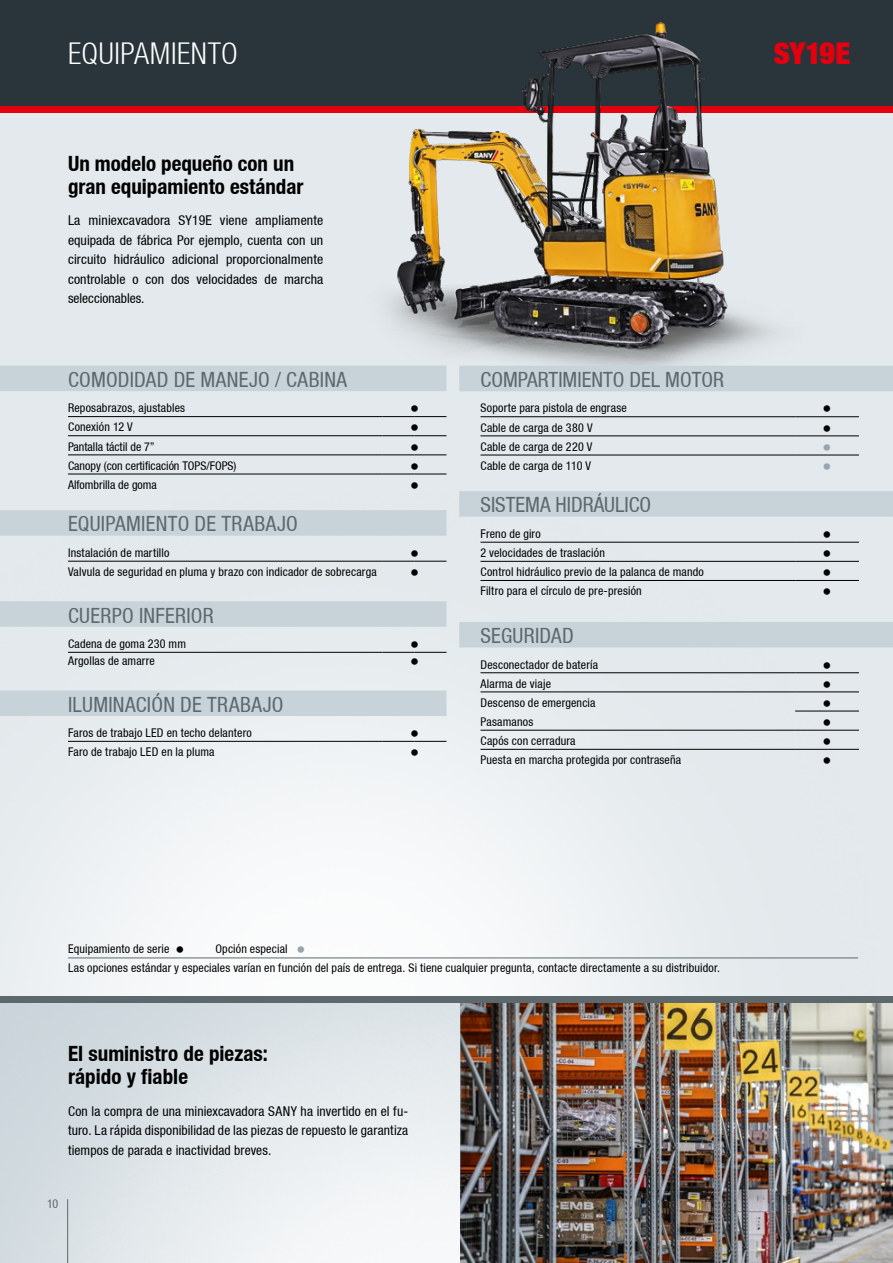
<style>
.page{position:relative;width:893px;height:1263px;background:#fff}
.page>*{position:absolute;margin:0;border:0;box-sizing:border-box;transform-origin:0 0}
.t1{font:700 30px "Context Reprise Light Cond S Si";letter-spacing:.02em;color:#fff}
.t2{font:900 30px "Context Reprise Extra Black S Si Extra";letter-spacing:-.01em;color:#e3000f}
.t3{font:21px "Context Reprise Condensed S Si Condensed";letter-spacing:.01em;color:#5d686d}
.t4{font:700 condensed 21px/22.5px "Context Reprise Condensed S Si";color:#000}
.t5{font:18px "Context Reprise Condensed S Si Condensed";color:#000}
.t6{font:18px "Context Reprise Condensed S Si Condensed";color:#95a6b0}
.t7{font:13.5px/19.5px "Context Reprise Condensed S Si Condensed";letter-spacing:.01em;color:#000;text-align:justify}
.t8{font:12px/19.5px "Context Reprise Condensed S Si Condensed";letter-spacing:.015em;color:#000}
.t9{font:12px "Context Reprise Condensed S Si Condensed";color:#5d686d}
.s1{font-size:18px;color:#95a6b0}
.s2{font-size:18px}
</style>
<div class="page">
<div style="left:0;top:98px;width:893px;height:910px;background:#e3e9ec"></div>
<img style="left:43px;top:435px;width:850px;height:561px">
<div style="left:0;top:0;width:893px;height:106px;background:#29353a"></div>
<div style="left:0;top:106px;width:893px;height:7px;background:#e3000f"></div>
<hr style="left:68px;top:958px;width:790px;height:1px;background:#5d686d">
<img style="left:460px;top:1003px;width:433px;height:260px">
<div style="left:0;top:996px;width:893px;height:7px;background:#5d686d"></div>
<img style="left:357px;top:22px;width:420px;height:369px">
<div style="left:0;top:366px;width:446px;height:25px;background:#c8d3d9"></div>
<hr style="left:383px;top:416px;width:32px;height:1px;background:#000">
<hr style="left:415px;top:416px;width:31px;height:1px;background:#000">
<hr style="left:68px;top:416px;width:315px;height:1px;background:#000">
<hr style="left:68px;top:435px;width:315px;height:1px;background:#000">
<hr style="left:383px;top:435px;width:32px;height:1px;background:#000">
<hr style="left:415px;top:435px;width:31px;height:1px;background:#000">
<hr style="left:68px;top:474px;width:315px;height:1px;background:#000">
<hr style="left:383px;top:474px;width:32px;height:1px;background:#000">
<hr style="left:415px;top:474px;width:31px;height:1px;background:#000">
<hr style="left:68px;top:455px;width:315px;height:1px;background:#000">
<hr style="left:383px;top:455px;width:32px;height:1px;background:#000">
<hr style="left:415px;top:455px;width:31px;height:1px;background:#000">
<div style="left:0;top:510px;width:446px;height:26px;background:#c8d3d9"></div>
<hr style="left:68px;top:561px;width:315px;height:1px;background:#000">
<hr style="left:383px;top:561px;width:32px;height:1px;background:#000">
<hr style="left:415px;top:561px;width:31px;height:1px;background:#000">
<div style="left:0;top:690px;width:446px;height:26px;background:#c8d3d9"></div>
<hr style="left:383px;top:741px;width:32px;height:1px;background:#000">
<hr style="left:415px;top:741px;width:31px;height:1px;background:#000">
<hr style="left:68px;top:741px;width:315px;height:1px;background:#000">
<div style="left:459px;top:366px;width:434px;height:25px;background:#c8d3d9"></div>
<hr style="left:480px;top:416px;width:315px;height:1px;background:#000">
<hr style="left:795px;top:416px;width:32px;height:1px;background:#000">
<hr style="left:827px;top:416px;width:32px;height:1px;background:#000">
<hr style="left:480px;top:436px;width:315px;height:1px;background:#000">
<hr style="left:795px;top:436px;width:32px;height:1px;background:#000">
<hr style="left:827px;top:436px;width:32px;height:1px;background:#000">
<hr style="left:480px;top:455px;width:315px;height:1px;background:#000">
<hr style="left:795px;top:455px;width:32px;height:1px;background:#000">
<hr style="left:827px;top:455px;width:32px;height:1px;background:#000">
<div style="left:459px;top:491px;width:434px;height:26px;background:#c8d3d9"></div>
<hr style="left:480px;top:561px;width:315px;height:1px;background:#000">
<hr style="left:480px;top:580px;width:315px;height:1px;background:#000">
<hr style="left:795px;top:561px;width:32px;height:1px;background:#000">
<hr style="left:827px;top:561px;width:32px;height:1px;background:#000">
<hr style="left:795px;top:580px;width:32px;height:1px;background:#000">
<hr style="left:827px;top:580px;width:32px;height:1px;background:#000">
<hr style="left:480px;top:542px;width:315px;height:1px;background:#000">
<hr style="left:795px;top:542px;width:32px;height:1px;background:#000">
<hr style="left:827px;top:542px;width:32px;height:1px;background:#000">
<div style="left:459px;top:622px;width:434px;height:25px;background:#c8d3d9"></div>
<hr style="left:480px;top:672px;width:315px;height:1px;background:#000">
<hr style="left:795px;top:672px;width:32px;height:1px;background:#000">
<hr style="left:827px;top:672px;width:32px;height:1px;background:#000">
<hr style="left:795px;top:692px;width:32px;height:1px;background:#000">
<hr style="left:827px;top:692px;width:32px;height:1px;background:#000">
<hr style="left:795px;top:711px;width:32px;height:1px;background:#000">
<hr style="left:827px;top:711px;width:32px;height:1px;background:#000">
<hr style="left:480px;top:692px;width:315px;height:1px;background:#000">
<hr style="left:480px;top:749px;width:315px;height:1px;background:#000">
<hr style="left:795px;top:749px;width:32px;height:1px;background:#000">
<hr style="left:827px;top:749px;width:32px;height:1px;background:#000">
<hr style="left:480px;top:730px;width:315px;height:1px;background:#000">
<hr style="left:795px;top:730px;width:32px;height:1px;background:#000">
<hr style="left:827px;top:730px;width:32px;height:1px;background:#000">
<div style="left:0;top:601px;width:446px;height:26px;background:#c8d3d9"></div>
<hr style="left:68px;top:652px;width:315px;height:1px;background:#000">
<hr style="left:383px;top:652px;width:32px;height:1px;background:#000">
<hr style="left:415px;top:652px;width:31px;height:1px;background:#000">
<hr style="left:67px;top:1199px;width:1px;height:64px;background:#5d686d">
<h1 class="t1" style="left:68px;top:36px;width:171px">EQUIPAMIENTO</h1>
<h2 class="t4" style="left:68px;top:152px;width:237px">Un modelo pequeño con un gran equipamiento estándar</h2>
<p class="t7" style="left:68px;top:210px;width:257px">La miniexcavadora SY19E viene ampliamente equipada de fábrica Por ejemplo, cuenta con un circuito hidráulico adicional proporcionalmente controlable o con dos velocidades de marcha seleccionables.</p>
<h2 class="t3" style="left:68px;top:367px;width:281px">COMODIDAD DE MANEJO / CABINA</h2>
<p class="t8" style="left:68px;top:398px;width:119px">Reposabrazos, ajustables</p>
<h3 class="t5" style="left:410px;top:398px;width:10px">•</h3>
<p class="t8" style="left:68px;top:417px;width:66px">Conexión 12 V</p>
<h3 class="t5" style="left:410px;top:417px;width:10px">•</h3>
<p class="t8" style="left:68px;top:436px;width:88px">Pantalla táctil de 7”</p>
<h3 class="t5" style="left:410px;top:437px;width:10px">•</h3>
<p class="t8" style="left:68px;top:456px;width:170px">Canopy (con certificación TOPS/FOPS)</p>
<h3 class="t5" style="left:410px;top:456px;width:10px">•</h3>
<p class="t8" style="left:68px;top:475px;width:90px">Alfombrilla de goma</p>
<h3 class="t5" style="left:410px;top:475px;width:10px">•</h3>
<h2 class="t3" style="left:68px;top:512px;width:231px">EQUIPAMIENTO DE TRABAJO</h2>
<p class="t8" style="left:68px;top:543px;width:103px">Instalación de martillo</p>
<h3 class="t5" style="left:410px;top:543px;width:10px">•</h3>
<p class="t8" style="left:68px;top:562px;width:310px">Valvula de seguridad en pluma y brazo con indicador de sobrecarga</p>
<h3 class="t5" style="left:410px;top:562px;width:10px">•</h3>
<h2 class="t3" style="left:68px;top:603px;width:147px">CUERPO INFERIOR</h2>
<p class="t8" style="left:68px;top:634px;width:119px">Cadena de goma 230 mm</p>
<h3 class="t5" style="left:410px;top:634px;width:10px">•</h3>
<p class="t8" style="left:68px;top:651px;width:88px">Argollas de amarre</p>
<h3 class="t5" style="left:410px;top:651px;width:10px">•</h3>
<h2 class="t3" style="left:68px;top:692px;width:217px">ILUMINACIÓN DE TRABAJO</h2>
<p class="t8" style="left:68px;top:723px;width:185px">Faros de trabajo LED en techo delantero</p>
<h3 class="t5" style="left:410px;top:723px;width:10px">•</h3>
<p class="t8" style="left:68px;top:742px;width:148px">Faro de trabajo LED en la pluma</p>
<h3 class="t5" style="left:410px;top:742px;width:10px">•</h3>
<h1 class="t2" style="left:774px;top:34px;width:78px">SY19E</h1>
<h2 class="t3" style="left:480px;top:367px;width:245px">COMPARTIMIENTO DEL MOTOR</h2>
<p class="t8" style="left:480px;top:398px;width:148px">Soporte para pistola de engrase</p>
<h3 class="t5" style="left:823px;top:399px;width:10px">•</h3>
<p class="t8" style="left:480px;top:417px;width:114px">Cable de carga de 380 V</p>
<h3 class="t5" style="left:823px;top:418px;width:10px">•</h3>
<p class="t8" style="left:480px;top:437px;width:113px">Cable de carga de 220 V</p>
<h3 class="t6" style="left:823px;top:437px;width:10px">•</h3>
<p class="t8" style="left:480px;top:456px;width:112px">Cable de carga de 110 V</p>
<h3 class="t6" style="left:823px;top:456px;width:10px">•</h3>
<h2 class="t3" style="left:480px;top:493px;width:172px">SISTEMA HIDRÁULICO</h2>
<p class="t8" style="left:480px;top:524px;width:62px">Freno de giro</p>
<h3 class="t5" style="left:823px;top:524px;width:10px">•</h3>
<p class="t8" style="left:480px;top:543px;width:126px">2 velocidades de traslación</p>
<h3 class="t5" style="left:823px;top:543px;width:10px">•</h3>
<p class="t8" style="left:480px;top:562px;width:225px">Control hidráulico previo de la palanca de mando</p>
<h3 class="t5" style="left:823px;top:562px;width:10px">•</h3>
<p class="t8" style="left:480px;top:581px;width:163px">Filtro para el círculo de pre-presión</p>
<h3 class="t5" style="left:823px;top:581px;width:10px">•</h3>
<h2 class="t3" style="left:480px;top:623px;width:95px">SEGURIDAD</h2>
<p class="t8" style="left:480px;top:654px;width:119px">Desconectador de batería</p>
<h3 class="t5" style="left:823px;top:654px;width:10px">•</h3>
<p class="t8" style="left:480px;top:673px;width:72px">Alarma de viaje</p>
<h3 class="t5" style="left:823px;top:674px;width:10px">•</h3>
<p class="t8" style="left:480px;top:693px;width:117px">Descenso de emergencia</p>
<h3 class="t5" style="left:823px;top:693px;width:10px">•</h3>
<p class="t8" style="left:480px;top:712px;width:54px">Pasamanos</p>
<h3 class="t5" style="left:823px;top:712px;width:10px">•</h3>
<p class="t8" style="left:480px;top:731px;width:97px">Capós con cerradura</p>
<h3 class="t5" style="left:823px;top:731px;width:10px">•</h3>
<p class="t8" style="left:480px;top:750px;width:202px">Puesta en marcha protegida por contraseña</p>
<h3 class="t5" style="left:823px;top:750px;width:10px">•</h3>
<p class="t8" style="left:68px;top:938px;width:654px;text-indent:147px">Opción especial <span class="s1">•<br></span>Las opciones estándar y especiales varían en función del país de entrega. Si tiene cualquier pregunta, contacte directamente a su distribuidor.</p>
<p class="t8" style="left:68px;top:938px;width:118px">Equipamiento de serie <span class="s2">•</span></p>
<h2 class="t4" style="left:68px;top:1042px;width:201px">El suministro de piezas: rápido y fiable</h2>
<p class="t7" style="left:68px;top:1101px;width:342px">Con la compra de una miniexcavadora SANY ha invertido en el fu&shy;turo. La rápida disponibilidad de las piezas de repuesto le garantiza tiempos de parada e inactividad breves.</p>
<p class="t9" style="left:47px;top:1197px;width:13px">10</p>
</div>
